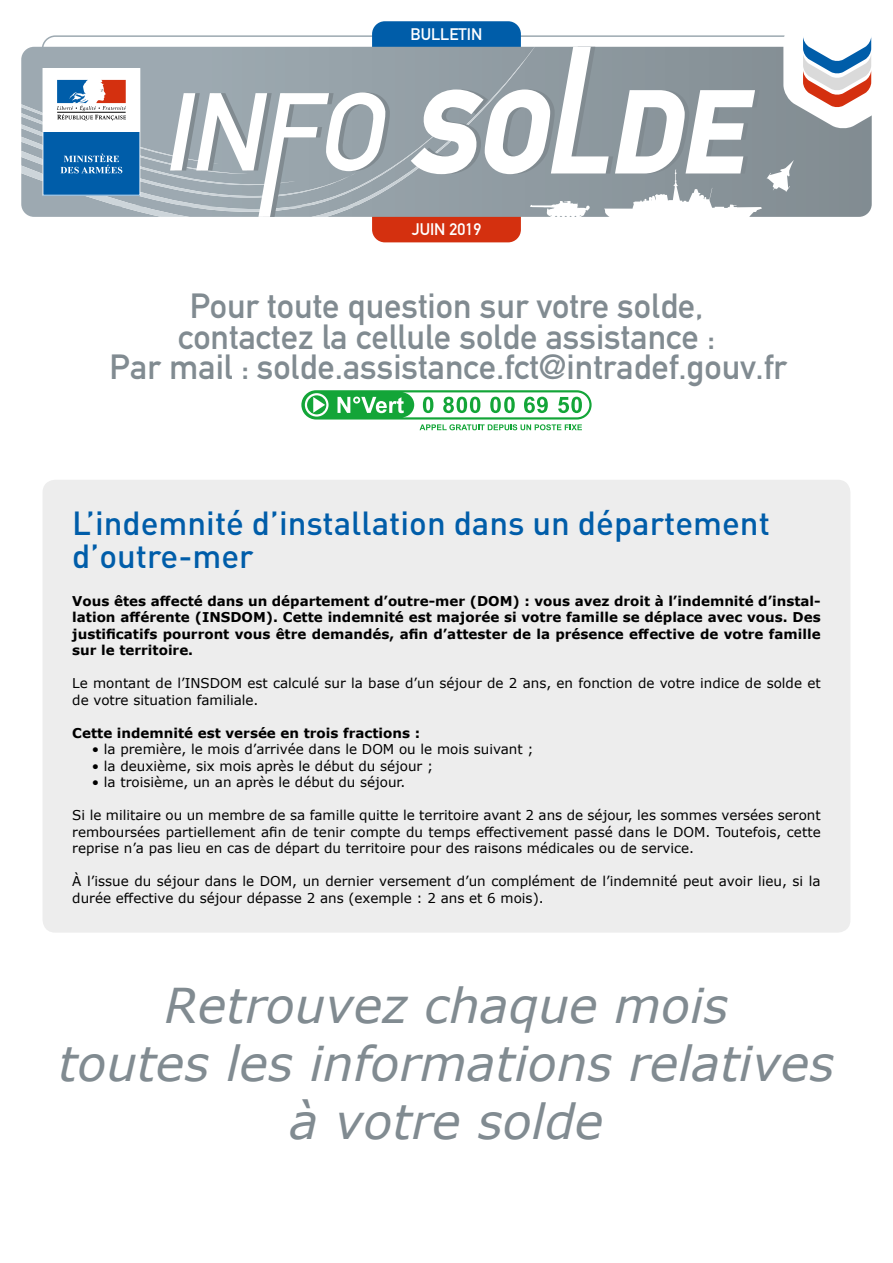
<style>
.page{position:relative;width:893px;height:1263px;background:#fff}
.page>*{position:absolute;margin:0;border:0;box-sizing:border-box;transform-origin:0 0}
.t1{font:italic 48px/57.6px "Verdana";color:#818b91;text-align:center}
.t2{font:34.5px/30px "DIN Mittelschrift Std";color:#818b91;text-align:center}
.t3{font:500 33px/33px "DIN Pro";color:#005da9}
.t4{font:16.5px "DIN Mittelschrift Std";color:#fff}
.t5{font:13.5px/16.5px "Verdana";color:#000}
.t6{font:700 13.5px/16.5px "Verdana";color:#000;text-align:justify}
</style>
<div class="page">
<svg style="left:42px;top:35px;width:330px;height:12px"></svg>
<div style="left:372px;top:204px;width:149px;height:38px;background:#d4300f;border-radius:13px"></div>
<div style="left:372px;top:21px;width:149px;height:39px;background:#005da9;border-radius:13px"></div>
<svg style="left:161px;top:43px;width:360px;height:184px"></svg>
<svg style="left:21px;top:47px;width:390px;height:170px;background:#9faab1"></svg>
<svg style="left:170px;top:92px;width:221px;height:125px"></svg>
<svg style="left:411px;top:26px;width:461px;height:198px"></svg>
<svg style="left:43px;top:68px;width:97px;height:128px"></svg>
<svg style="left:301px;top:390px;width:291px;height:29px"></svg>
<svg style="left:305px;top:393px;width:24px;height:24px"></svg>
<svg style="left:337px;top:392px;width:252px;height:25px"></svg>
<svg style="left:420px;top:424px;width:162px;height:6px"></svg>
<div style="left:43px;top:480px;width:807px;height:453px;background:#ededed;border-radius:13px"></div>
<p class="t4" style="left:411px;top:24px;width:73px">BULLETIN</p>
<p class="t4" style="left:412px;top:220px;width:71px">JUIN 2019</p>
<h2 class="t2" style="left:110px;top:292px;width:679px">Pour toute question sur votre solde,<br>contactez la cellule solde assistance :<br>Par mail : solde.assistance.fct@intradef.gouv.fr</h2>
<h3 class="t3" style="left:72px;top:505px;width:699px">L’indemnité d’installation dans un département d’outre-mer</h3>
<p class="t6" style="left:72px;top:592px;width:750px">Vous êtes affecté dans un département d’outre-mer (DOM) : vous avez droit à l’indemnité d’instal&shy;lation afférente (INSDOM). Cette indemnité est majorée si votre famille se déplace avec vous. Des justificatifs pourront vous être demandés, afin d’attester de la présence effective de votre famille sur le territoire.</p>
<p class="t5" style="left:72px;top:675px;width:750px">Le montant de l’INSDOM est calculé sur la base d’un séjour de 2 ans, en fonction de votre indice de solde et de votre situation familiale.</p>
<p class="t6" style="left:72px;top:724px;width:349px">Cette indemnité est versée en trois fractions :</p>
<p class="t5" style="left:92px;top:741px;width:443px">• la première, le mois d’arrivée dans le DOM ou le mois suivant ;</p>
<p class="t5" style="left:92px;top:757px;width:343px">• la deuxième, six mois après le début du séjour ;</p>
<p class="t5" style="left:92px;top:774px;width:315px">• la troisième, un an après le début du séjour.</p>
<p class="t5" style="left:72px;top:807px;width:750px;text-align:justify">Si le militaire ou un membre de sa famille quitte le territoire avant 2 ans de séjour, les sommes versées seront remboursées partiellement afin de tenir compte du temps effectivement passé dans le DOM. Toutefois, cette reprise n’a pas lieu en cas de départ du territoire pour des raisons médicales ou de service.</p>
<p class="t5" style="left:72px;top:873px;width:750px">À l’issue du séjour dans le DOM, un dernier versement d’un complément de l’indemnité peut avoir lieu, si la durée effective du séjour dépasse 2 ans (exemple : 2 ans et 6 mois).</p>
<h1 class="t1" style="left:59px;top:976px;width:777px">Retrouvez chaque mois<br>toutes les informations relatives à votre solde</h1>
<h1 class="t1" style="left:149px;top:1036px;width:596px">«Retrouvez chaque mois</h1>
</div>
